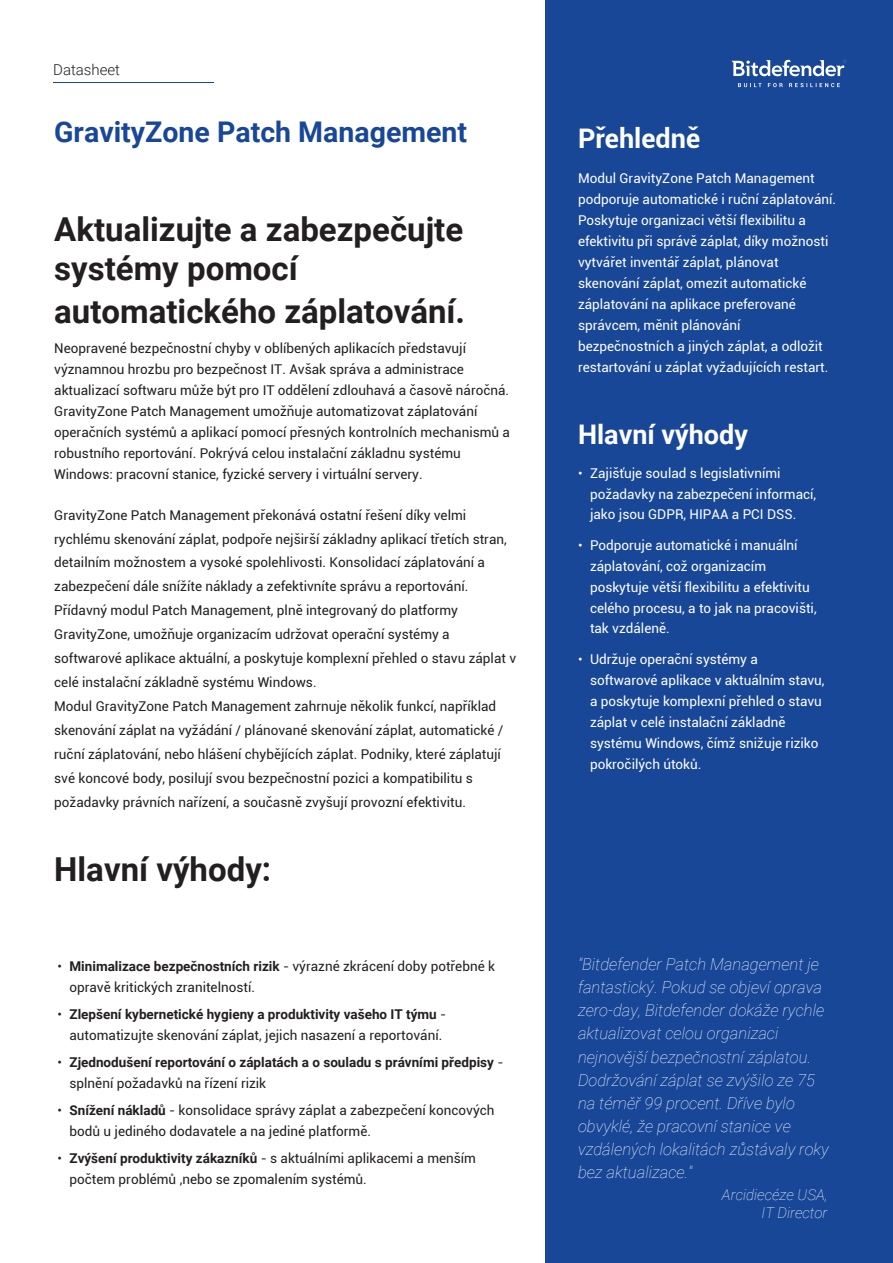
<style>
.page{position:relative;width:893px;height:1263px;background:#fff}
.page>*{position:absolute;margin:0;border:0;box-sizing:border-box;transform-origin:0 0}
.t1{font:700 33px/39.6px "Roboto";color:#231f20}
.t2{font:700 28.5px "Roboto";color:#184798}
.t3{font:700 27px "Roboto";color:#fff}
.t4{font:italic 100 16.5px/23.1px "Roboto";color:#fff}
.t5{font:italic 100 15px/18px "Roboto";color:#fff;text-align:right}
.t6{font:300 15px "Roboto";color:#231f20}
.t7{font:13.5px/24px "Roboto";color:#231f20}
.t8{font:13.5px/21px "Roboto";color:#fff}
.t9{font:700 13.5px/20.7px "Roboto";color:#231f20}
.s1{font-weight:700}
.s2{font-weight:400}
</style>
<div class="page">
<div style="left:545px;top:0;width:348px;height:1263px;background:#184798"></div>
<hr style="left:53px;top:82px;width:161px;height:1px;background:#184798">
<svg style="left:731px;top:59px;width:115px;height:18px"></svg>
<svg style="left:738px;top:83px;width:102px;height:4px"></svg>
<p class="t6" style="left:53px;top:60px;width:68px">Datasheet</p>
<h2 class="t2" style="left:54px;top:112px;width:414px">GravityZone Patch Management</h2>
<h1 class="t1" style="left:54px;top:208px;width:411px">Aktualizujte a zabezpečujte systémy pomocí</h1>
<h1 class="t1" style="left:54px;top:290px;width:412px">automatického záplatování.</h1>
<p class="t7" style="left:54px;top:337px;width:457px;line-height:21px">Neopravené bezpečnostní chyby v oblíbených aplikacích představují významnou hrozbu pro bezpečnost IT. Avšak správa a administrace aktualizací softwaru může být pro IT oddělení zdlouhavá a časově náročná.<br>GravityZone Patch Management umožňuje automatizovat záplatování operačních systémů a aplikací pomocí přesných kontrolních mechanismů a robustního reportování. Pokrývá celou instalační základnu systému Windows: pracovní stanice, fyzické servery i virtuální servery.</p>
<p class="t7" style="left:54px;top:502px;width:463px">GravityZone Patch Management překonává ostatní řešení díky velmi rychlému skenování záplat, podpoře nejširší základny aplikací třetích stran, detailním možnostem a vysoké spolehlivosti. Konsolidací záplatování a zabezpečení dále snížíte náklady a zefektivníte správu a reportování.<br>Přídavný modul Patch Management, plně integrovaný do platformy GravityZone, umožňuje organizacím udržovat operační systémy a softwarové aplikace aktuální, a poskytuje komplexní přehled o stavu záplat v celé instalační základně systému Windows.<br>Modul GravityZone Patch Management zahrnuje několik funkcí, například skenování záplat na vyžádání / plánované skenování záplat, automatické / ruční záplatování, nebo hlášení chybějících záplat. Podniky, které záplatují své koncové body, posilují svou bezpečnostní pozici a kompatibilitu s požadavky právních nařízení, a současně zvyšují provozní efektivitu.</p>
<h1 class="t1" style="left:54px;top:848px;width:218px">Hlavní výhody:</h1>
<p class="t7" style="left:69px;top:955px;width:427px;line-height:20.7px;text-indent:-12px">• <span class="s1">Minimalizace bezpečnostních rizik</span> - výrazné zkrácení doby potřebné k opravě kritických zranitelností.</p>
<p class="t7" style="left:57px;top:1003px;width:390px;line-height:20.7px;text-align:center">• <span class="s1">Zlepšení kybernetické hygieny a produktivity vašeho IT týmu</span> - automatizujte skenování záplat, jejich nasazení a reportování.</p>
<p class="t9" style="left:69px;top:1051px;width:435px;text-indent:-12px"><span class="s2">•</span> Zjednodušení reportování o záplatách a o souladu s právními předpisy <span class="s2">- splnění požadavků na řízení rizik</span></p>
<p class="t7" style="left:69px;top:1099px;width:427px;line-height:20.7px;text-indent:-12px">• <span class="s1">Snížení nákladů</span> - konsolidace správy záplat a zabezpečení koncových bodů u jediného dodavatele a na jediné platformě.</p>
<p class="t7" style="left:69px;top:1147px;width:408px;line-height:20.7px;text-indent:-12px">• <span class="s1">Zvýšení produktivity zákazníků</span> - s aktuálními aplikacemi a menším počtem problémů ,nebo se zpomalením systémů.</p>
<h3 class="t3" style="left:578px;top:120px;width:124px">Přehledně</h3>
<p class="t8" style="left:578px;top:167px;width:260px">Modul GravityZone Patch Management podporuje automatické i ruční záplatování.<br>Poskytuje organizaci větší flexibilitu a efektivitu při správě záplat, díky možnosti vytvářet inventář záplat, plánovat skenování záplat, omezit automatické záplatování na aplikace preferované správcem, měnit plánování bezpečnostních a jiných záplat, a odložit restartování u záplat vyžadujících restart.</p>
<h3 class="t3" style="left:578px;top:415px;width:171px">Hlavní výhody</h3>
<p class="t8" style="left:590px;top:462px;width:228px;text-indent:-12px">• Zajišťuje soulad s legislativními požadavky na zabezpečení informací, jako jsou GDPR, HIPAA a PCI DSS.</p>
<p class="t8" style="left:590px;top:534px;width:228px;text-indent:-12px">• Podporuje automatické i manuální záplatování, což organizacím poskytuje větší flexibilitu a efektivitu celého procesu, a to jak na pracovišti, tak vzdáleně.</p>
<p class="t8" style="left:590px;top:648px;width:236px;text-indent:-12px">• Udržuje operační systémy a softwarové aplikace v aktuálním stavu, a poskytuje komplexní přehled o stavu záplat v celé instalační základně systému Windows, čímž snižuje riziko pokročilých útoků.</p>
<p class="t4" style="left:578px;top:952px;width:252px">"Bitdefender Patch Management je fantastický. Pokud se objeví oprava zero-day, Bitdefender dokáže rychle aktualizovat celou organizaci nejnovější bezpečnostní záplatou.<br>Dodržování záplat se zvýšilo ze 75 na téměř 99 procent. Dříve bylo obvyklé, že pracovní stanice ve vzdálených lokalitách zůstávaly roky bez aktualizace."</p>
<p class="t5" style="left:722px;top:1185px;width:107px">Arcidiecéze USA,<br>IT Director</p>
</div>
